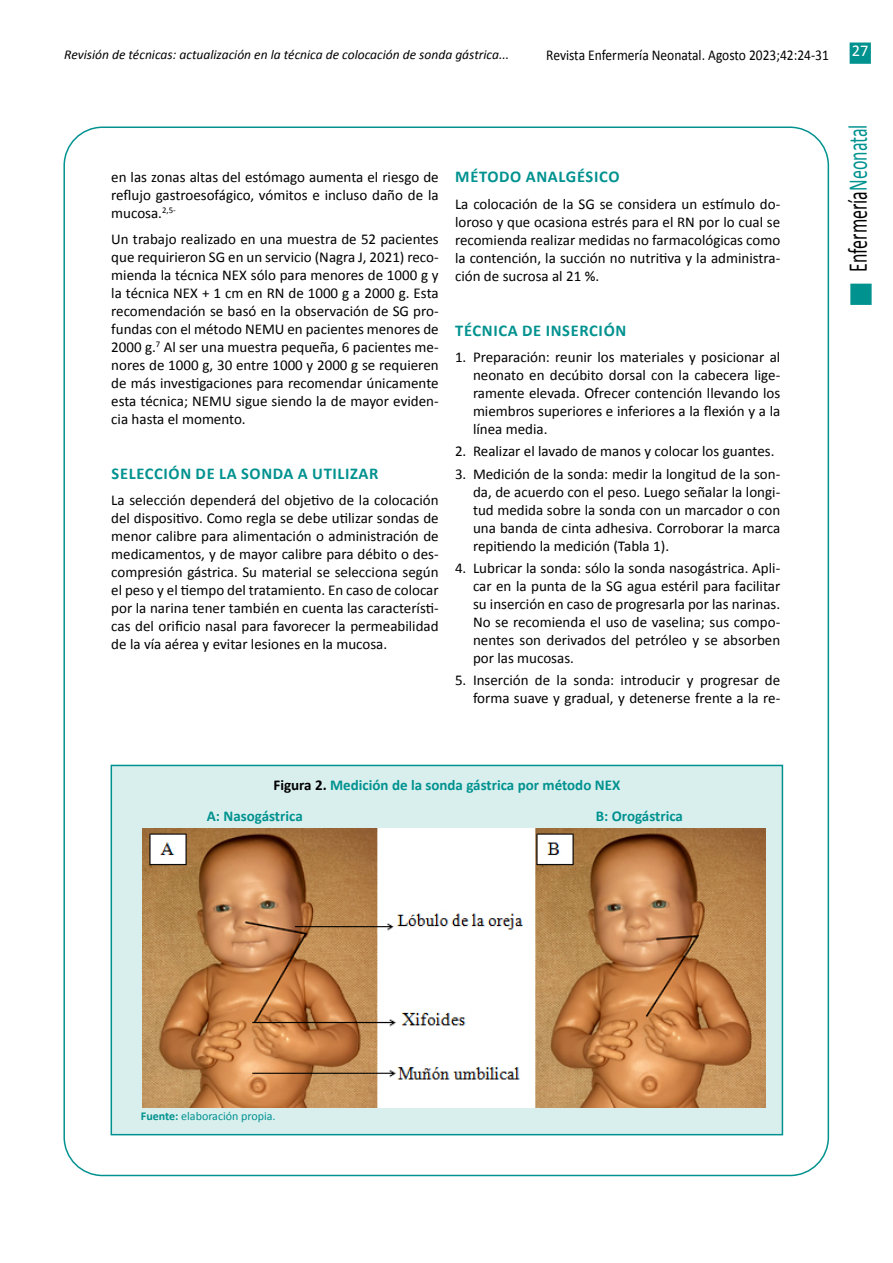
<style>
.page{position:relative;width:893px;height:1263px;background:#fff}
.page>*{position:absolute;margin:0;border:0;box-sizing:border-box;transform-origin:0 0}
.t1{font:27.15px "Calibri";color:#000;scale:.66 1}
.t2{font:700 16.5px "Calibri";letter-spacing:.04em;color:#00928f}
.t3{font:16.5px "Calibri";color:#fff}
.t4{font:15px/18px "Calibri";color:#000;text-align:justify}
.t5{font:700 15px "Calibri";color:#00928f}
.t6{font:15px "Calibri";color:#000;scale:.9 1}
.t7{font:italic 13.5px "Calibri";color:#000}
.t8{font:12px "Calibri";color:#00928f}
.s1{color:#000}
.s2{color:#00928f}
.s3{font-weight:700}
</style>
<div class="page">
<div style="left:850px;top:284px;width:22px;height:21px;background:#00928f;border:2px solid #00928f"></div>
<div style="left:850px;top:43px;width:21px;height:21px;background:#00928f;border:2px solid #00928f"></div>
<div style="left:111px;top:765px;width:672px;height:370px;background:#d9efee;border:2px solid #00928f"></div>
<img style="left:143px;top:829px;width:622px;height:279px">
<p class="t7" style="left:64px;top:46px;width:446px">Revisión de técnicas: actualización en la técnica de colocación de sonda gástrica...</p>
<p class="t6" style="left:546px;top:46px;width:316px">Revista Enfermería Neonatal. Agosto 2023;42:24-31</p>
<p class="t3" style="left:852px;top:41px;width:18px">27</p>
<p class="t4" style="left:111px;top:167px;width:329px">en las zonas altas del estómago aumenta el riesgo de reflujo gastroesofágico, vómitos e incluso daño de la mucosa.<sup>2,5-</sup></p>
<p class="t4" style="left:111px;top:230px;width:329px">Un trabajo realizado en una muestra de 52 pacientes que requirieron SG en un servicio (Nagra J, 2021) reco&shy;mienda la técnica NEX sólo para menores de 1000 g y la técnica NEX + 1 cm en RN de 1000 g a 2000 g. Esta recomendación se basó en la observación de SG pro&shy;fundas con el método NEMU en pacientes menores de 2000 g.<sup>7</sup> Al ser una muestra pequeña, 6 pacientes me&shy;nores de 1000 g, 30 entre 1000 y 2000 g se requieren de más investigaciones para recomendar únicamente esta técnica; NEMU sigue siendo la de mayor eviden&shy;cia hasta el momento.</p>
<p class="t2" style="left:112px;top:463px;width:268px">SELECCIÓN DE LA SONDA A UTILIZAR</p>
<p class="t4" style="left:111px;top:491px;width:329px">La selección dependerá del objetivo de la colocación del dispositivo. Como regla se debe utilizar sondas de menor calibre para alimentación o administración de medicamentos, y de mayor calibre para débito o des&shy;compresión gástrica. Su material se selecciona según el peso y el tiempo del tratamiento. En caso de colocar por la narina tener también en cuenta las característi&shy;cas del orificio nasal para favorecer la permeabilidad de la vía aérea y evitar lesiones en la mucosa.</p>
<p class="t2" style="left:455px;top:167px;width:166px">MÉTODO ANALGÉSICO</p>
<p class="t4" style="left:455px;top:194px;width:327px">La colocación de la SG se considera un estímulo do&shy;loroso y que ocasiona estrés para el RN por lo cual se recomienda realizar medidas no farmacológicas como la contención, la succión no nutritiva y la administra&shy;ción de sucrosa al 21 %.</p>
<p class="t2" style="left:455px;top:320px;width:173px">TÉCNICA DE INSERCIÓN</p>
<p class="t4" style="left:473px;top:347px;width:309px;text-indent:-18px">1. Preparación: reunir los materiales y posicionar al neonato en decúbito dorsal con la cabecera lige&shy;ramente elevada. Ofrecer contención llevando los miembros superiores e inferiores a la flexión y a la línea media.</p>
<p class="t4" style="left:455px;top:442px;width:321px">2. Realizar el lavado de manos y colocar los guantes.</p>
<p class="t4" style="left:473px;top:464px;width:309px;text-indent:-18px">3. Medición de la sonda: medir la longitud de la son&shy;da, de acuerdo con el peso. Luego señalar la longi&shy;tud medida sobre la sonda con un marcador o con una banda de cinta adhesiva. Corroborar la marca repitiendo la medición (Tabla 1).</p>
<p class="t4" style="left:473px;top:558px;width:309px;text-indent:-18px">4. Lubricar la sonda: sólo la sonda nasogástrica. Apli&shy;car en la punta de la SG agua estéril para facilitar su inserción en caso de progresarla por las narinas.<br>No se recomienda el uso de vaselina; sus compo&shy;nentes son derivados del petróleo y se absorben por las mucosas.</p>
<p class="t4" style="left:455px;top:670px;width:327px;text-align:right">5. Inserción de la sonda: introducir y progresar de forma suave y gradual, y detenerse frente a la re-</p>
<p class="t5" style="left:274px;top:776px;width:348px"><span class="s1">Figura 2.</span> Medición de la sonda gástrica por método NEX</p>
<p class="t5" style="left:207px;top:807px;width:97px">A: Nasogástrica</p>
<p class="t5" style="left:596px;top:807px;width:89px">B: Orogástrica</p>
<h1 class="t1" style="left:841px;top:272px;width:225px;rotate:-90deg">Enfermería<span class="s2">Neonatal</span></h1>
<p class="t8" style="left:141px;top:1108px;width:136px"><span class="s3">Fuente:</span> elaboración propia.</p>
</div>
